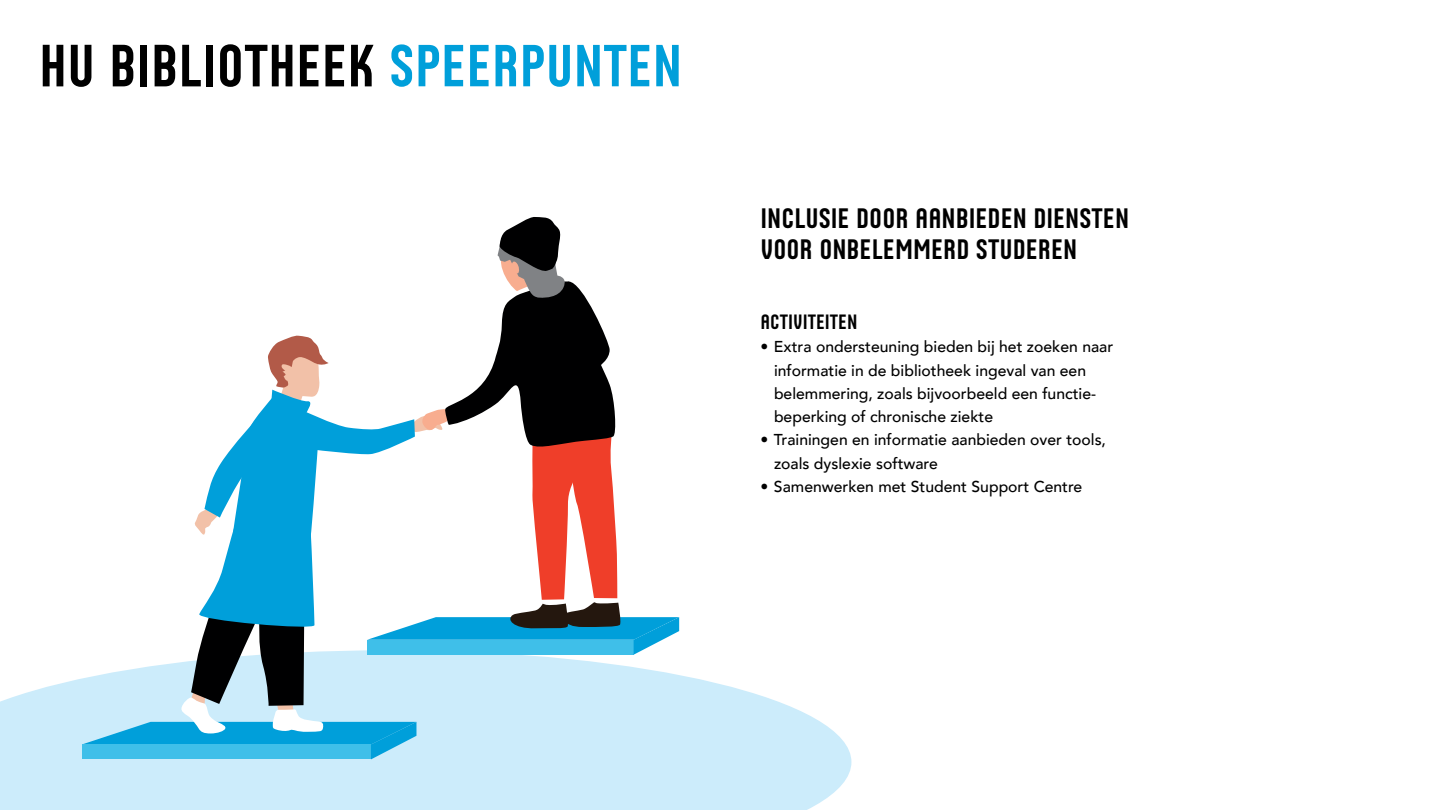
<style>
.page{position:relative;width:1440px;height:810px;background:#fff}
.page>*{position:absolute;margin:0;border:0;box-sizing:border-box;transform-origin:0 0}
.t1{font:60.3px "Husans";color:#000}
.t2{font:28.5px/31.5px "Husans";color:#000}
.t3{font:21px "Husans";color:#000}
.t4{font:500 15.75px/23.2px "Avenir";color:#000}
.s1{font-size:60px;color:#009fda}
</style>
<div class="page">
<svg style="left:0;top:675px;width:851px;height:135px;background:#d0edfb"></svg>
<svg style="left:82px;top:217px;width:597px;height:542px"></svg>
<p class="t1" style="left:39px;top:31px;width:645px">HU BIBLIOTHEEK <span class="s1">SPEERPUNTEN</span></p>
<p class="t2" style="left:760px;top:202px;width:370px">INCLUSIE DOOR AANBIEDEN DIENSTEN<br>VOOR ONBELEMMERD STUDEREN</p>
<p class="t3" style="left:760px;top:310px;width:99px">ACTIVITEITEN</p>
<p class="t4" style="left:774px;top:334px;width:341px;text-indent:-14px">• Extra ondersteuning bieden bij het zoeken naar informatie in de bibliotheek ingeval van een belemmering, zoals bijvoorbeeld een functie&shy;beperking of chronische ziekte</p>
<p class="t4" style="left:774px;top:427px;width:334px;text-indent:-14px">• Trainingen en informatie aanbieden over tools, zoals dyslexie software</p>
<p class="t4" style="left:760px;top:474px;width:323px">• Samenwerken met Student Support Centre</p>
</div>
